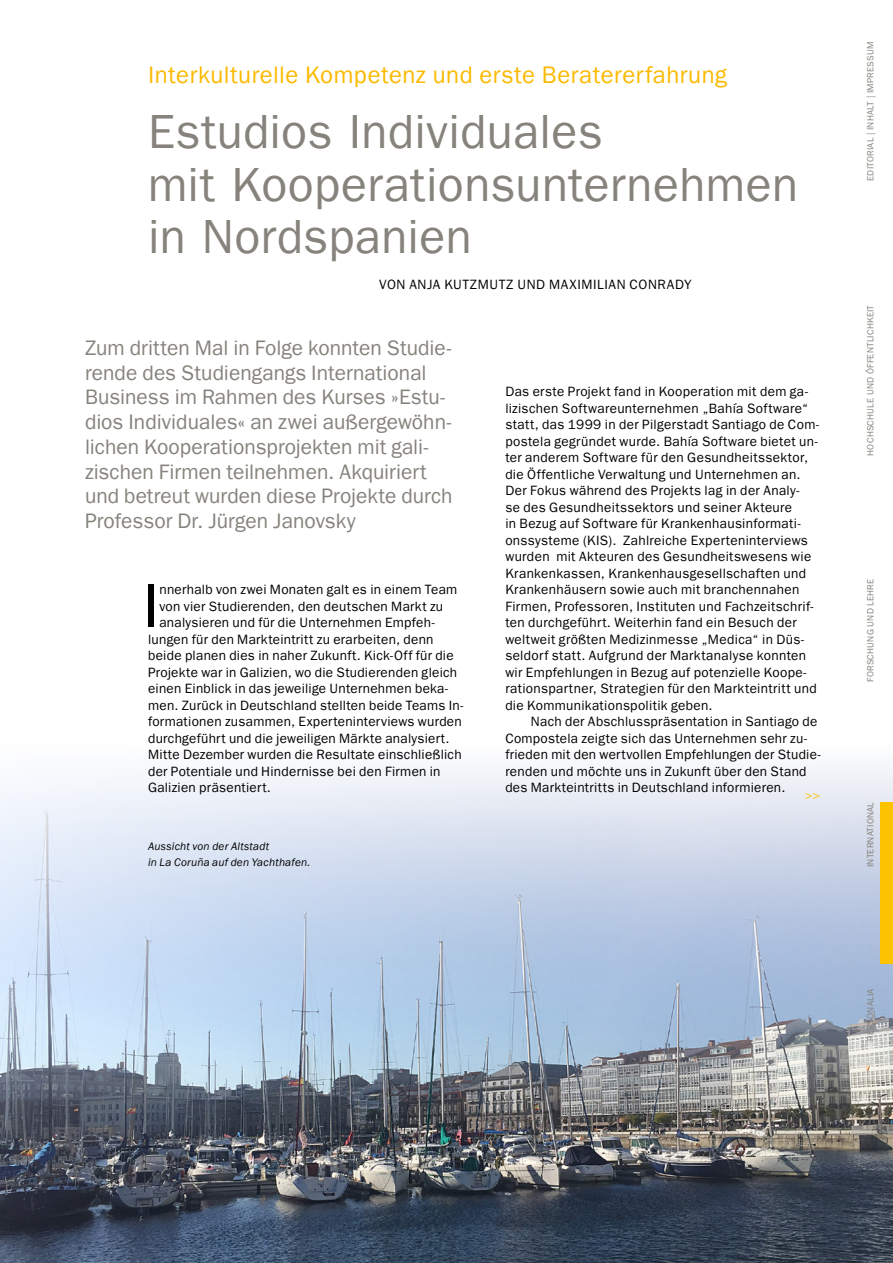
<style>
.page{position:relative;width:893px;height:1263px;background:#fff}
.page>*{position:absolute;margin:0;border:0;box-sizing:border-box;transform-origin:0 0}
.t1{font:61.65px "Franklin Gothic LT Pro";color:#000}
.t2{font:48px/52.5px "Franklin Gothic LT Pro";letter-spacing:.01em;color:#86827c}
.t3{font:24px "Franklin Gothic LT Pro";letter-spacing:.02em;color:#fbba00}
.t4{font:21px/24.8px "Franklin Gothic LT Pro";color:#86827c}
.t5{font:13.5px/16.5px "Franklin Gothic LT Pro";letter-spacing:.025em;color:#000}
.t6{font:13.5px "Franklin Gothic LT Pro";letter-spacing:.045em;color:#000}
.t7{font:13.5px "Franklin Gothic LT Pro";color:#fdc300}
.t8{font:italic 11.25px/16.5px "Franklin Gothic LT Pro";letter-spacing:.015em;color:#000}
.t9{font:9px "Franklin Gothic LT Pro";letter-spacing:.025em;color:#86827c}
</style>
<div class="page">
<img style="left:0;top:768px;width:893px;height:495px">
<div style="left:880px;top:802px;width:13px;height:162px;background:#fdc300"></div>
<h3 class="t3" style="left:148px;top:61px;width:581px">Interkulturelle Kompetenz und erste Beratererfahrung</h3>
<h2 class="t2" style="left:148px;top:106px;width:652px">Estudios Individuales<br>mit Kooperationsunternehmen in Nordspanien</h2>
<p class="t6" style="left:379px;top:276px;width:314px">VON ANJA KUTZMUTZ UND MAXIMILIAN CONRADY</p>
<p class="t4" style="left:85px;top:335px;width:369px">Zum dritten Mal in Folge konnten Studie&shy;rende des Studiengangs International Business im Rahmen des Kurses »Estu&shy;dios Individuales« an zwei außergewöhn&shy;lichen Kooperationsprojekten mit gali&shy;zischen Firmen teilnehmen. Akquiriert und betreut wurden diese Projekte durch Professor Dr. Jürgen Janovsky</p>
<h1 class="t1" style="left:143px;top:571px;width:18px">I</h1>
<p class="t5" style="left:159px;top:581px;width:299px">nnerhalb von zwei Monaten galt es in einem Team</p>
<p class="t5" style="left:159px;top:598px;width:285px">von vier Studierenden, den deutschen Markt zu</p>
<p class="t5" style="left:159px;top:614px;width:277px">analysieren und für die Unternehmen Empfeh-</p>
<p class="t5" style="left:148px;top:631px;width:287px">lungen für den Markteintritt zu erarbeiten, denn</p>
<p class="t5" style="left:148px;top:647px;width:307px">beide planen dies in naher Zukunft. Kick-Off für die</p>
<p class="t5" style="left:148px;top:664px;width:311px">Projekte war in Galizien, wo die Studierenden gleich</p>
<p class="t5" style="left:148px;top:680px;width:302px">einen Einblick in das jeweilige Unternehmen beka-</p>
<p class="t5" style="left:148px;top:697px;width:317px">men. Zurück in Deutschland stellten beide Teams In-</p>
<p class="t5" style="left:148px;top:713px;width:315px">formationen zusammen, Experteninterviews wurden</p>
<p class="t5" style="left:148px;top:730px;width:303px">durchgeführt und die jeweiligen Märkte analysiert.</p>
<p class="t5" style="left:148px;top:746px;width:315px">Mitte Dezember wurden die Resultate einschließlich</p>
<p class="t5" style="left:148px;top:763px;width:294px">der Potentiale und Hindernisse bei den Firmen in</p>
<p class="t5" style="left:148px;top:779px;width:124px">Galizien präsentiert.</p>
<p class="t8" style="left:148px;top:838px;width:164px">Aussicht von der Altstadt<br>in La Coruña auf den Yachthafen.</p>
<p class="t5" style="left:505px;top:383px;width:315px">Das erste Projekt fand in Kooperation mit dem ga&shy;lizischen Softwareunternehmen „Bahía Software“ statt, das 1999 in der Pilgerstadt Santiago de Com&shy;postela gegründet wurde. Bahía Software bietet un&shy;ter anderem Software für den Gesundheitssektor, die Öffentliche Verwaltung und Unternehmen an.<br>Der Fokus während des Projekts lag in der Analy-<br>se des Gesundheitssektors und seiner Akteure<br>in Bezug auf Software für Krankenhausinformati&shy;onssysteme (KIS). Zahlreiche Experteninterviews wurden mit Akteuren des Gesundheitswesens wie Krankenkassen, Krankenhausgesellschaften und Krankenhäusern sowie auch mit branchennahen Firmen, Professoren, Instituten und Fachzeitschrif&shy;ten durchgeführt. Weiterhin fand ein Besuch der weltweit größten Medizinmesse „Medica“ in Düs&shy;seldorf statt. Aufgrund der Marktanalyse konnten wir Empfehlungen in Bezug auf potenzielle Koope&shy;rationspartner, Strategien für den Markteintritt und die Kommunikationspolitik geben.</p>
<p class="t5" style="left:505px;top:713px;width:317px;text-indent:26px">Nach der Abschlusspräsentation in Santiago de Compostela zeigte sich das Unternehmen sehr zu&shy;frieden mit den wertvollen Empfehlungen der Studie&shy;renden und möchte uns in Zukunft über den Stand des Markteintritts in Deutschland informieren.</p>
<p class="t7" style="left:805px;top:788px;width:17px">&gt;&gt;</p>
<p class="t9" style="left:865px;top:181px;width:140px;rotate:-90deg">EDITORIAL | INHALT | IMPRESSUM</p>
<p class="t9" style="left:865px;top:456px;width:152px;rotate:-90deg">HOCHSCHULE UND ÖFFENTLICHKEIT</p>
<p class="t9" style="left:865px;top:682px;width:104px;rotate:-90deg">FORSCHUNG UND LEHRE</p>
<p class="t9" style="left:865px;top:867px;width:67px;rotate:-90deg">INTERNATIONAL</p>
<p class="t9" style="left:865px;top:1041px;width:54px;rotate:-90deg">PERSONALIA</p>
</div>
